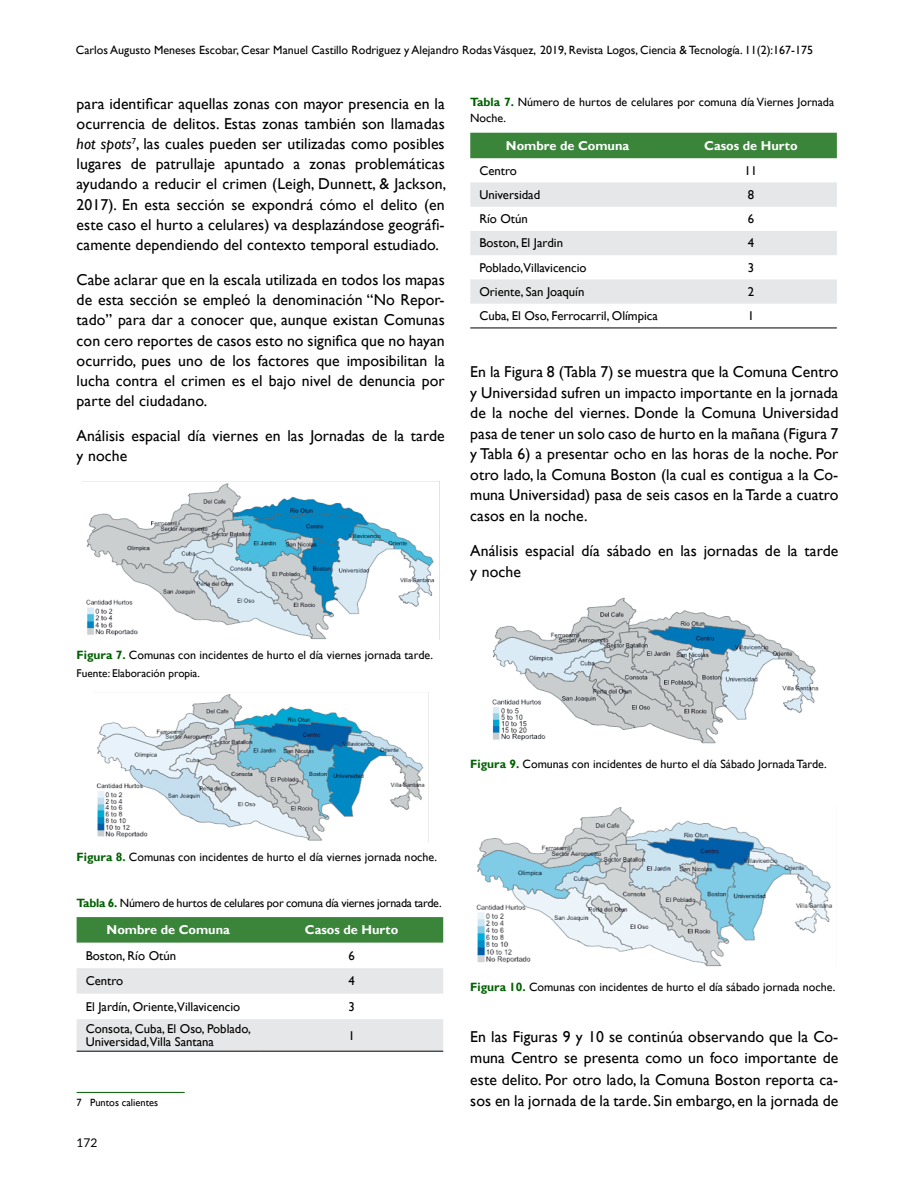
<style>
.page{position:relative;width:915px;height:1191px;background:#fff}
.page>*{position:absolute;margin:0;border:0;box-sizing:border-box;transform-origin:0 0}
.Cuerpo_general{font:15.75px/20.1px "Gill Sans";letter-spacing:.005em;color:#000;text-align:justify}
.Cuerpo{font:12.75px/13.5px "Gill Sans";color:#000}
.Encabezado{font:700 12.75px "Gill Sans";color:#fff}
.Título_figura{font:12px/16px "Gill Sans";color:#000}
.Título_figura-2{font:12px "Gill Sans";letter-spacing:-.02em;color:#000}
.t1{font:12px "Lato";color:#000}
.Fuente{font:11.25px "Gill Sans";color:#000}
.Pies_de_pagina{font:10.5px "Gill Sans";color:#000}
.s1{font-style:italic}
.s2{font-weight:700;color:#006100}
</style>
<div class="page">
<img style="left:86px;top:483px;width:349px;height:156px">
<img style="left:96px;top:694px;width:329px;height:147px">
<div style="left:77px;top:917px;width:366px;height:25px;background:#3b853b"></div>
<svg style="left:77px;top:968px;width:366px;height:82px"></svg>
<hr style="left:77px;top:1050px;width:183px;height:1px;background:#000">
<hr style="left:260px;top:1050px;width:183px;height:1px;background:#000">
<hr style="left:77px;top:1092px;width:108px;height:1px;background:#006100">
<div style="left:470px;top:133px;width:366px;height:25px;background:#3b853b"></div>
<svg style="left:470px;top:182px;width:366px;height:122px;fill:#e6e7e8"></svg>
<hr style="left:470px;top:327px;width:194px;height:1px;background:#000">
<hr style="left:664px;top:327px;width:172px;height:1px;background:#000">
<img style="left:492px;top:597px;width:327px;height:146px">
<img style="left:476px;top:807px;width:357px;height:159px">
<p class="Título_figura" style="left:76px;top:42px;width:738px">Carlos Augusto Meneses Escobar, Cesar Manuel Castillo Rodriguez y Alejandro Rodas Vásquez, 2019, Revista Logos, Ciencia &amp; Tecnología. 11(2):167-175</p>
<p class="Cuerpo_general" style="left:77px;top:94px;width:371px">para identificar aquellas zonas con mayor presencia en la ocurrencia de delitos. Estas zonas también son llamadas <span class="s1">hot spots</span><sup>7</sup>, las cuales pueden ser utilizadas como posibles lugares de patrullaje apuntado a zonas problemáticas ayudando a reducir el crimen (Leigh, Dunnett, &amp; Jackson, 2017). En esta sección se expondrá cómo el delito (en este caso el hurto a celulares) va desplazándose geográfi&shy;camente dependiendo del contexto temporal estudiado.</p>
<p class="Cuerpo_general" style="left:77px;top:270px;width:369px">Cabe aclarar que en la escala utilizada en todos los mapas de esta sección se empleó la denominación “No Repor&shy;tado” para dar a conocer que, aunque existan Comunas con cero reportes de casos esto no significa que no hayan ocurrido, pues uno de los factores que imposibilitan la lucha contra el crimen es el bajo nivel de denuncia por parte del ciudadano.</p>
<p class="Cuerpo_general" style="left:77px;top:426px;width:369px">Análisis espacial día viernes en las Jornadas de la tarde y noche</p>
<p class="Título_figura" style="left:470px;top:94px;width:365px"><span class="s2">Tabla 7.</span> Número de hurtos de celulares por comuna día Viernes Jornada<br>Noche.</p>
<p class="Encabezado" style="left:506px;top:138px;width:125px">Nombre de Comuna</p>
<p class="Encabezado" style="left:704px;top:138px;width:95px">Casos de Hurto</p>
<p class="Cuerpo" style="left:479px;top:164px;width:39px">Centro</p>
<p class="Cuerpo" style="left:744px;top:164px;width:14px">11</p>
<p class="Cuerpo" style="left:479px;top:188px;width:62px">Universidad</p>
<p class="Cuerpo" style="left:747px;top:188px;width:8px">8</p>
<p class="Cuerpo" style="left:479px;top:212px;width:50px">Río Otún</p>
<p class="Cuerpo" style="left:747px;top:212px;width:8px">6</p>
<p class="Cuerpo" style="left:479px;top:237px;width:85px">Boston, El Jardin</p>
<p class="Cuerpo" style="left:747px;top:237px;width:8px">4</p>
<p class="Cuerpo" style="left:479px;top:261px;width:109px">Poblado,Villavicencio</p>
<p class="Cuerpo" style="left:747px;top:261px;width:8px">3</p>
<p class="Cuerpo" style="left:479px;top:285px;width:107px">Oriente, San Joaquín</p>
<p class="Cuerpo" style="left:747px;top:285px;width:8px">2</p>
<p class="Cuerpo" style="left:479px;top:309px;width:180px">Cuba, El Oso, Ferrocarril, Olímpica</p>
<p class="Cuerpo" style="left:747px;top:309px;width:8px">1</p>
<p class="Cuerpo_general" style="left:470px;top:362px;width:369px;line-height:20.5px">En la Figura 8 (Tabla 7) se muestra que la Comuna Centro y Universidad sufren un impacto importante en la jornada de la noche del viernes. Donde la Comuna Universidad pasa de tener un solo caso de hurto en la mañana (Figura 7 y Tabla 6) a presentar ocho en las horas de la noche. Por otro lado, la Comuna Boston (la cual es contigua a la Co&shy;muna Universidad) pasa de seis casos en la Tarde a cuatro casos en la noche.</p>
<p class="Cuerpo_general" style="left:470px;top:541px;width:369px;line-height:20.5px">Análisis espacial día sábado en las jornadas de la tarde y noche</p>
<p class="Título_figura" style="left:77px;top:647px;width:358px"><span class="s2">Figura 7.</span> Comunas con incidentes de hurto el día viernes jornada tarde.</p>
<p class="Fuente" style="left:77px;top:666px;width:125px">Fuente: Elaboración propia.</p>
<p class="Título_figura" style="left:470px;top:756px;width:358px"><span class="s2">Figura 9.</span> Comunas con incidentes de hurto el día Sábado Jornada Tarde.</p>
<p class="Título_figura" style="left:77px;top:849px;width:362px"><span class="s2">Figura 8.</span> Comunas con incidentes de hurto el día viernes jornada noche.</p>
<p class="Título_figura-2" style="left:77px;top:895px;width:366px"><span class="s2">Tabla 6.</span> Número de hurtos de celulares por comuna día viernes jornada tarde.</p>
<p class="Encabezado" style="left:107px;top:922px;width:125px">Nombre de Comuna</p>
<p class="Encabezado" style="left:305px;top:922px;width:95px">Casos de Hurto</p>
<p class="Cuerpo" style="left:86px;top:949px;width:92px">Boston, Río Otún</p>
<p class="Cuerpo" style="left:348px;top:949px;width:8px">6</p>
<p class="Cuerpo" style="left:86px;top:974px;width:39px">Centro</p>
<p class="Cuerpo" style="left:348px;top:974px;width:8px">4</p>
<p class="Cuerpo" style="left:86px;top:1000px;width:156px">El Jardín, Oriente,Villavicencio</p>
<p class="Cuerpo" style="left:348px;top:1000px;width:8px">3</p>
<p class="Cuerpo" style="left:86px;top:1022px;width:167px">Consota, Cuba, El Oso, Poblado,<br>Universidad,Villa Santana</p>
<p class="Cuerpo" style="left:348px;top:1028px;width:8px">1</p>
<p class="Pies_de_pagina" style="left:77px;top:1096px;width:83px">7 Puntos calientes</p>
<p class="t1" style="left:77px;top:1134px;width:22px">172</p>
<p class="Título_figura" style="left:470px;top:979px;width:366px"><span class="s2">Figura 10.</span> Comunas con incidentes de hurto el día sábado jornada noche.</p>
<p class="Cuerpo_general" style="left:470px;top:1026px;width:369px;line-height:21.3px">En las Figuras 9 y 10 se continúa observando que la Co&shy;muna Centro se presenta como un foco importante de este delito. Por otro lado, la Comuna Boston reporta ca&shy;sos en la jornada de la tarde. Sin embargo, en la jornada de</p>
</div>
